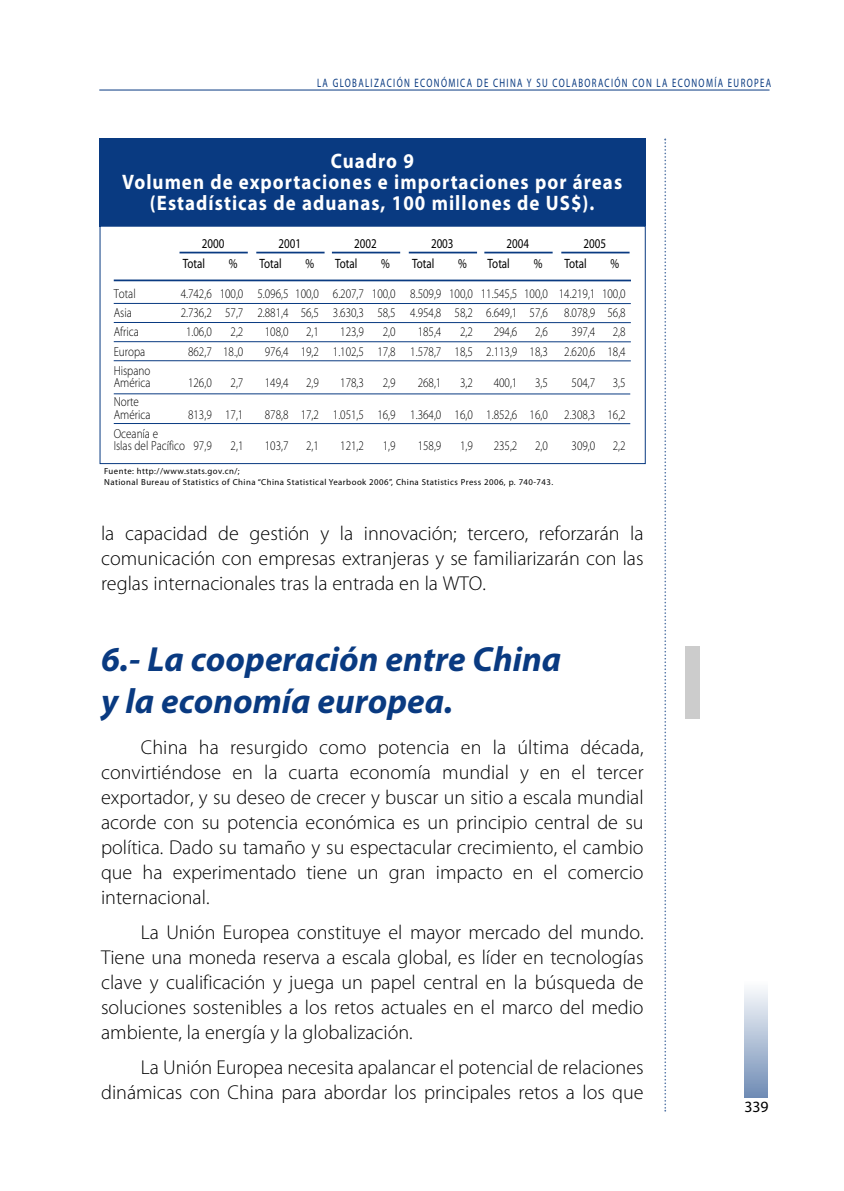
<style>
.page{position:relative;width:844px;height:1191px;background:#fff}
.page>*{position:absolute;margin:0;border:0;box-sizing:border-box;transform-origin:0 0}
.t1{font:italic 700 35px/42px "Myriad Pro";color:#093a81}
.t2{font:700 21px/21px "Myriad Pro";letter-spacing:.055em;color:#fff;text-align:center;scale:.9 1}
.t3{font:300 20.12px/25px "Myriad Pro";color:#000;text-align:justify}
.t4{font:15.75px "Myriad Pro";color:#000}
.t5{font:13.47px/20.5px "Myriad Pro";color:#000;scale:.82 1}
.t6{font:300 13.12px/12.2px "Myriad Pro";color:#000;scale:.85 1}
.t7{font:12.25px "Myriad Pro";letter-spacing:.155em;color:#093a81;scale:.72 1}
.t8{font:8.75px/10.5px "Myriad Pro";letter-spacing:.05em;color:#000}
</style>
<div class="page">
<svg style="left:664px;top:139px;width:2px;height:972px"></svg>
<hr style="left:99px;top:90px;width:670px;height:1px;background:#093a81">
<svg style="left:744px;top:989px;width:23px;height:109px;background:#b0c0d6"></svg>
<div style="left:99px;top:138px;width:546px;height:89px;background:#093a81"></div>
<div style="left:100px;top:226px;width:545px;height:238px;border:1px solid #093a81"></div>
<hr style="left:114px;top:279px;width:516px;height:2px;background:#093a81">
<hr style="left:114px;top:303px;width:516px;height:1px;background:#093a81">
<hr style="left:114px;top:322px;width:516px;height:1px;background:#093a81">
<hr style="left:114px;top:341px;width:516px;height:1px;background:#093a81">
<hr style="left:114px;top:360px;width:516px;height:1px;background:#093a81">
<hr style="left:114px;top:393px;width:516px;height:1px;background:#093a81">
<hr style="left:114px;top:423px;width:516px;height:1px;background:#093a81">
<hr style="left:179px;top:252px;width:69px;height:1px;background:#093a81">
<hr style="left:256px;top:252px;width:68px;height:1px;background:#093a81">
<hr style="left:332px;top:252px;width:68px;height:1px;background:#093a81">
<hr style="left:408px;top:252px;width:69px;height:1px;background:#093a81">
<hr style="left:484px;top:252px;width:68px;height:1px;background:#093a81">
<hr style="left:561px;top:252px;width:68px;height:1px;background:#093a81">
<div style="left:685px;top:646px;width:14px;height:73px;background:#ccc"></div>
<p class="t7" style="left:317px;top:78px;width:632px">LA GLOBALIZACIÓN ECONÓMICA DE CHINA Y SU COLABORACIÓN CON LA ECONOMÍA EUROPEA</p>
<p class="t2" style="left:122px;top:152px;width:557px">Cuadro 9<br>Volumen de exportaciones e importaciones por áreas (Estadísticas de aduanas, 100 millones de US$).</p>
<p class="t5" style="left:183px;top:234px;width:52px;text-indent:19px">2000<br>Total</p>
<p class="t5" style="left:229px;top:255px;width:12px">%</p>
<p class="t5" style="left:259px;top:234px;width:52px;text-indent:19px">2001<br>Total</p>
<p class="t5" style="left:305px;top:255px;width:12px">%</p>
<p class="t5" style="left:335px;top:234px;width:52px;text-indent:19px">2002<br>Total</p>
<p class="t5" style="left:381px;top:255px;width:12px">%</p>
<p class="t5" style="left:412px;top:234px;width:52px;text-indent:19px">2003<br>Total</p>
<p class="t5" style="left:458px;top:255px;width:12px">%</p>
<p class="t5" style="left:487px;top:234px;width:52px;text-indent:19px">2004<br>Total</p>
<p class="t5" style="left:533px;top:255px;width:12px">%</p>
<p class="t5" style="left:564px;top:234px;width:52px;text-indent:19px">2005<br>Total</p>
<p class="t5" style="left:610px;top:255px;width:12px">%</p>
<p class="t6" style="left:114px;top:288px;width:27px">Total</p>
<p class="t6" style="left:181px;top:288px;width:525px">4.742,6 100,0 5.096,5 100,0 6.207,7 100,0 8.509,9 100,0 11.545,5 100,0 14.219,1 100,0</p>
<p class="t6" style="left:114px;top:307px;width:23px">Asia</p>
<p class="t6" style="left:181px;top:307px;width:525px">2.736,2 57,7 2.881,4 56,5 3.630,3 58,5 4.954,8 58,2 6.649,1 57,6 8.078,9 56,8</p>
<p class="t6" style="left:114px;top:327px;width:31px">Africa</p>
<p class="t6" style="left:186px;top:327px;width:32px">1.06,0</p>
<p class="t6" style="left:230px;top:327px;width:17px">2,2</p>
<p class="t6" style="left:265px;top:327px;width:29px">108,0</p>
<p class="t6" style="left:306px;top:327px;width:17px">2,1</p>
<p class="t6" style="left:340px;top:327px;width:29px">123,9</p>
<p class="t6" style="left:382px;top:327px;width:17px">2,0</p>
<p class="t6" style="left:417px;top:327px;width:29px">185,4</p>
<p class="t6" style="left:460px;top:327px;width:17px">2,2</p>
<p class="t6" style="left:493px;top:327px;width:29px">294,6</p>
<p class="t6" style="left:535px;top:327px;width:17px">2,6</p>
<p class="t6" style="left:571px;top:327px;width:29px">397,4</p>
<p class="t6" style="left:612px;top:327px;width:17px">2,8</p>
<p class="t6" style="left:114px;top:346px;width:39px">Europa</p>
<p class="t6" style="left:188px;top:346px;width:67px">862,7 18.,0</p>
<p class="t6" style="left:265px;top:346px;width:426px">976,4 19,2 1.102,5 17,8 1.578,7 18,5 2.113,9 18,3 2.620,6 18,4</p>
<p class="t6" style="left:114px;top:365px;width:45px">Hispano<br>América</p>
<p class="t6" style="left:188px;top:377px;width:29px">126,0</p>
<p class="t6" style="left:230px;top:377px;width:17px">2,7</p>
<p class="t6" style="left:265px;top:377px;width:29px">149,4</p>
<p class="t6" style="left:306px;top:377px;width:17px">2,9</p>
<p class="t6" style="left:340px;top:377px;width:29px">178,3</p>
<p class="t6" style="left:383px;top:377px;width:17px">2,9</p>
<p class="t6" style="left:417px;top:377px;width:29px">268,1</p>
<p class="t6" style="left:460px;top:377px;width:17px">3,2</p>
<p class="t6" style="left:493px;top:377px;width:29px">400,1</p>
<p class="t6" style="left:535px;top:377px;width:17px">3,5</p>
<p class="t6" style="left:571px;top:377px;width:29px">504,7</p>
<p class="t6" style="left:612px;top:377px;width:17px">3,5</p>
<p class="t6" style="left:114px;top:397px;width:45px">Norte<br>América</p>
<p class="t6" style="left:188px;top:409px;width:67px">813,9 17,1</p>
<p class="t6" style="left:265px;top:409px;width:426px">878,8 17,2 1.051,5 16,9 1.364,0 16,0 1.852,6 16,0 2.308,3 16,2</p>
<p class="t6" style="left:114px;top:428px;width:117px">Oceanía e<br>Islas del Pacífico 97,9</p>
<p class="t6" style="left:230px;top:440px;width:17px">2,1</p>
<p class="t6" style="left:265px;top:440px;width:29px">103,7</p>
<p class="t6" style="left:306px;top:440px;width:17px">2,1</p>
<p class="t6" style="left:340px;top:440px;width:29px">121,2</p>
<p class="t6" style="left:383px;top:440px;width:17px">1,9</p>
<p class="t6" style="left:417px;top:440px;width:29px">158,9</p>
<p class="t6" style="left:460px;top:440px;width:17px">1,9</p>
<p class="t6" style="left:493px;top:440px;width:29px">235,2</p>
<p class="t6" style="left:535px;top:440px;width:17px">2,0</p>
<p class="t6" style="left:571px;top:440px;width:29px">309,0</p>
<p class="t6" style="left:612px;top:440px;width:17px">2,2</p>
<p class="t8" style="left:104px;top:467px;width:450px">Fuente: http://www.stats.gov.cn/;<br>National Bureau of Statistics of China “China Statistical Yearbook 2006”, China Statistics Press 2006, p. 740-743.</p>
<p class="t3" style="left:101px;top:522px;width:544px">la capacidad de gestión y la innovación; tercero, reforzarán la comunicación con empresas extranjeras y se familiarizarán con las reglas internacionales tras la entrada en la WTO.</p>
<h1 class="t1" style="left:101px;top:641px;width:461px">6.- La cooperación entre China y la economía europea.</h1>
<p class="t3" style="left:101px;top:736px;width:544px;text-indent:40px">China ha resurgido como potencia en la última década, convirtiéndose en la cuarta economía mundial y en el tercer exportador, y su deseo de crecer y buscar un sitio a escala mundial acorde con su potencia económica es un principio central de su política. Dado su tamaño y su espectacular crecimiento, el cambio que ha experimentado tiene un gran impacto en el comercio internacional.</p>
<p class="t3" style="left:101px;top:921px;width:544px;text-indent:40px">La Unión Europea constituye el mayor mercado del mundo.<br>Tiene una moneda reserva a escala global, es líder en tecnologías clave y cualificación y juega un papel central en la búsqueda de soluciones sostenibles a los retos actuales en el marco del medio ambiente, la energía y la globalización.</p>
<p class="t3" style="left:101px;top:1056px;width:544px;text-align:right">La Unión Europea necesita apalancar el potencial de relaciones dinámicas con China para abordar los principales retos a los que</p>
<p class="t4" style="left:744px;top:1101px;width:26px">339</p>
</div>
